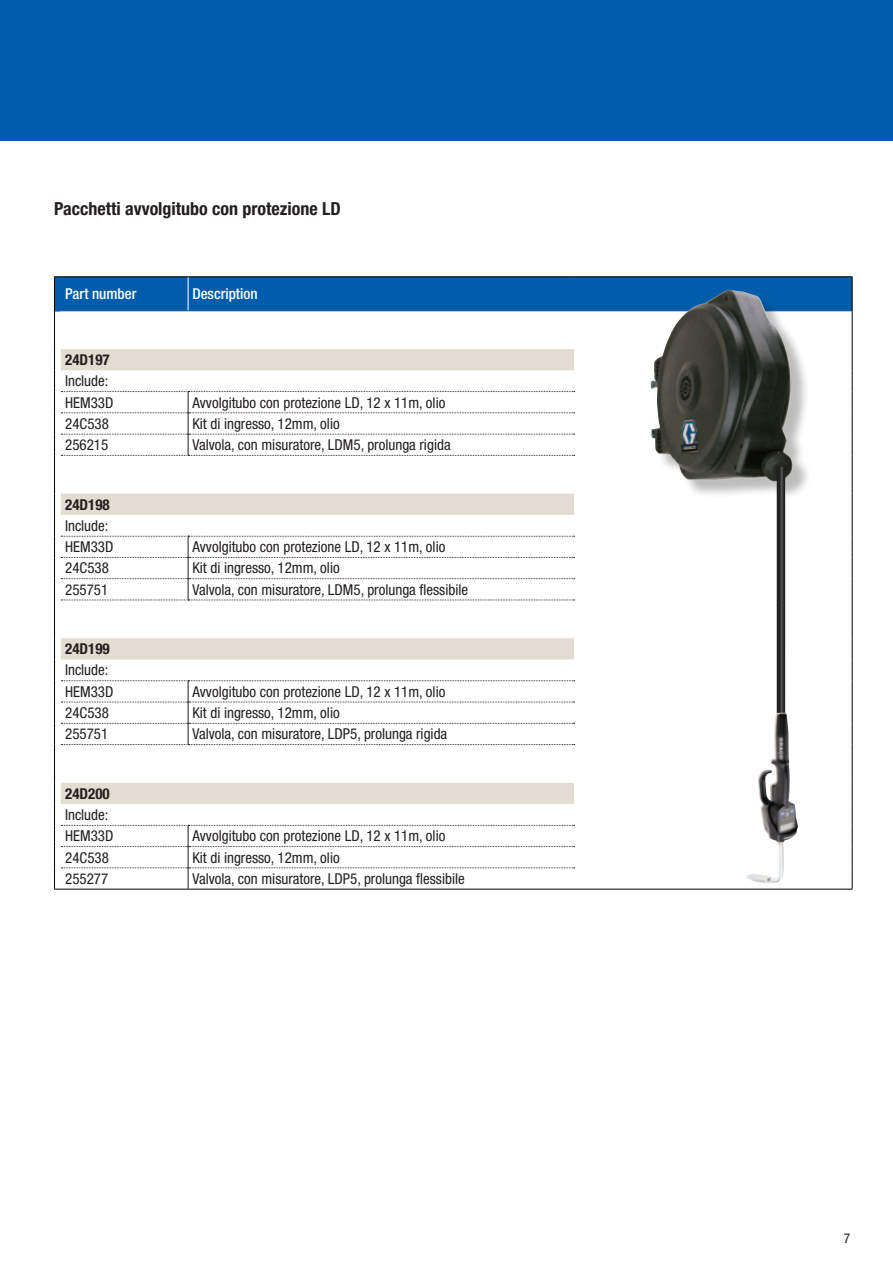
<style>
.page{position:relative;width:893px;height:1263px;background:#fff}
.page>*{position:absolute;margin:0;border:0;box-sizing:border-box;transform-origin:0 0}
.t1{font:700 condensed 18px "Helvetica Neue LT Std";color:#231f20}
.t2{font:condensed 15px/21.3px "Helvetica Neue LT Std";color:#231f20}
.t3{font:700 condensed 15px "Helvetica Neue LT Std";color:#231f20}
.t4{font:500 condensed 15px "Helvetica Neue LT Std";color:#fff}
.t5{font:condensed 13.5px "Helvetica Neue LT Std";color:#231f20}
</style>
<div class="page">
<div style="left:0;top:0;width:893px;height:140px;background:#015dab"></div>
<svg style="left:61px;top:349px;width:513px;height:397px"></svg>
<svg style="left:61px;top:391px;width:514px;height:65px"></svg>
<svg style="left:61px;top:536px;width:514px;height:65px"></svg>
<svg style="left:61px;top:680px;width:514px;height:65px"></svg>
<svg style="left:54px;top:276px;width:798px;height:36px;background:#065faa"></svg>
<hr style="left:54px;top:277px;width:1px;height:34px;background:#000">
<hr style="left:61px;top:276px;width:127px;height:1px;background:#000">
<hr style="left:188px;top:276px;width:386px;height:1px;background:#000">
<hr style="left:574px;top:276px;width:278px;height:1px;background:#000">
<hr style="left:852px;top:277px;width:1px;height:34px;background:#000">
<hr style="left:54px;top:311px;width:1px;height:38px;background:#000">
<hr style="left:852px;top:311px;width:1px;height:38px;background:#000">
<svg style="left:54px;top:349px;width:1px;height:106px"></svg>
<svg style="left:852px;top:349px;width:1px;height:106px"></svg>
<hr style="left:54px;top:455px;width:1px;height:39px;background:#000">
<hr style="left:852px;top:455px;width:1px;height:39px;background:#000">
<svg style="left:54px;top:494px;width:1px;height:106px"></svg>
<svg style="left:852px;top:494px;width:1px;height:106px"></svg>
<hr style="left:54px;top:600px;width:1px;height:38px;background:#000">
<hr style="left:852px;top:600px;width:1px;height:38px;background:#000">
<svg style="left:54px;top:638px;width:1px;height:106px"></svg>
<svg style="left:852px;top:638px;width:1px;height:106px"></svg>
<hr style="left:54px;top:744px;width:1px;height:39px;background:#000">
<hr style="left:852px;top:744px;width:1px;height:39px;background:#000">
<svg style="left:852px;top:783px;width:1px;height:106px"></svg>
<svg style="left:54px;top:783px;width:521px;height:107px"></svg>
<hr style="left:61px;top:889px;width:127px;height:1px;background:#000">
<hr style="left:188px;top:889px;width:386px;height:1px;background:#000">
<hr style="left:574px;top:889px;width:278px;height:1px;background:#000">
<div style="left:653px;top:293px;width:158px;height:207px;background:#231f20;opacity:.3"></div>
<img style="left:688px;top:290px;width:39px;height:21px">
<svg style="left:777px;top:466px;width:8px;height:246px;background:#2f2d2e"></svg>
<img style="left:746px;top:712px;width:52px;height:171px">
<p class="t1" style="left:54px;top:198px;width:288px">Pacchetti avvolgitubo con protezione LD</p>
<p class="t4" style="left:65px;top:285px;width:73px">Part number</p>
<p class="t4" style="left:192px;top:285px;width:67px">Description</p>
<p class="t3" style="left:65px;top:351px;width:46px">24D197</p>
<p class="t2" style="left:65px;top:370px;width:50px">Include:<br>HEM33D</p>
<p class="t2" style="left:192px;top:391px;width:255px">Avvolgitubo con protezione LD, 12 x 11m, olio</p>
<p class="t2" style="left:65px;top:413px;width:45px">24C538</p>
<p class="t2" style="left:192px;top:413px;width:149px">Kit di ingresso, 12mm, olio</p>
<p class="t2" style="left:65px;top:434px;width:45px">256215</p>
<p class="t2" style="left:192px;top:434px;width:260px">Valvola, con misuratore, LDM5, prolunga rigida</p>
<p class="t3" style="left:65px;top:495px;width:46px">24D198</p>
<p class="t2" style="left:65px;top:515px;width:50px">Include:<br>HEM33D</p>
<p class="t2" style="left:192px;top:536px;width:255px">Avvolgitubo con protezione LD, 12 x 11m, olio</p>
<p class="t2" style="left:65px;top:557px;width:45px">24C538</p>
<p class="t2" style="left:192px;top:557px;width:149px">Kit di ingresso, 12mm, olio</p>
<p class="t2" style="left:65px;top:579px;width:45px">255751</p>
<p class="t2" style="left:192px;top:579px;width:277px">Valvola, con misuratore, LDM5, prolunga flessibile</p>
<p class="t3" style="left:65px;top:640px;width:46px">24D199</p>
<p class="t2" style="left:65px;top:659px;width:50px">Include:<br>HEM33D</p>
<p class="t2" style="left:192px;top:681px;width:255px">Avvolgitubo con protezione LD, 12 x 11m, olio</p>
<p class="t2" style="left:65px;top:702px;width:45px">24C538</p>
<p class="t2" style="left:192px;top:702px;width:149px">Kit di ingresso, 12mm, olio</p>
<p class="t2" style="left:65px;top:723px;width:45px">255751</p>
<p class="t2" style="left:192px;top:723px;width:256px">Valvola, con misuratore, LDP5, prolunga rigida</p>
<p class="t3" style="left:65px;top:784px;width:46px">24D200</p>
<p class="t2" style="left:65px;top:804px;width:50px">Include:<br>HEM33D</p>
<p class="t2" style="left:192px;top:825px;width:255px">Avvolgitubo con protezione LD, 12 x 11m, olio</p>
<p class="t2" style="left:65px;top:846px;width:45px">24C538</p>
<p class="t2" style="left:192px;top:846px;width:149px">Kit di ingresso, 12mm, olio</p>
<p class="t2" style="left:65px;top:868px;width:45px">255277</p>
<p class="t2" style="left:192px;top:868px;width:274px">Valvola, con misuratore, LDP5, prolunga flessibile</p>
<p class="t5" style="left:844px;top:1230px;width:8px">7</p>
</div>
